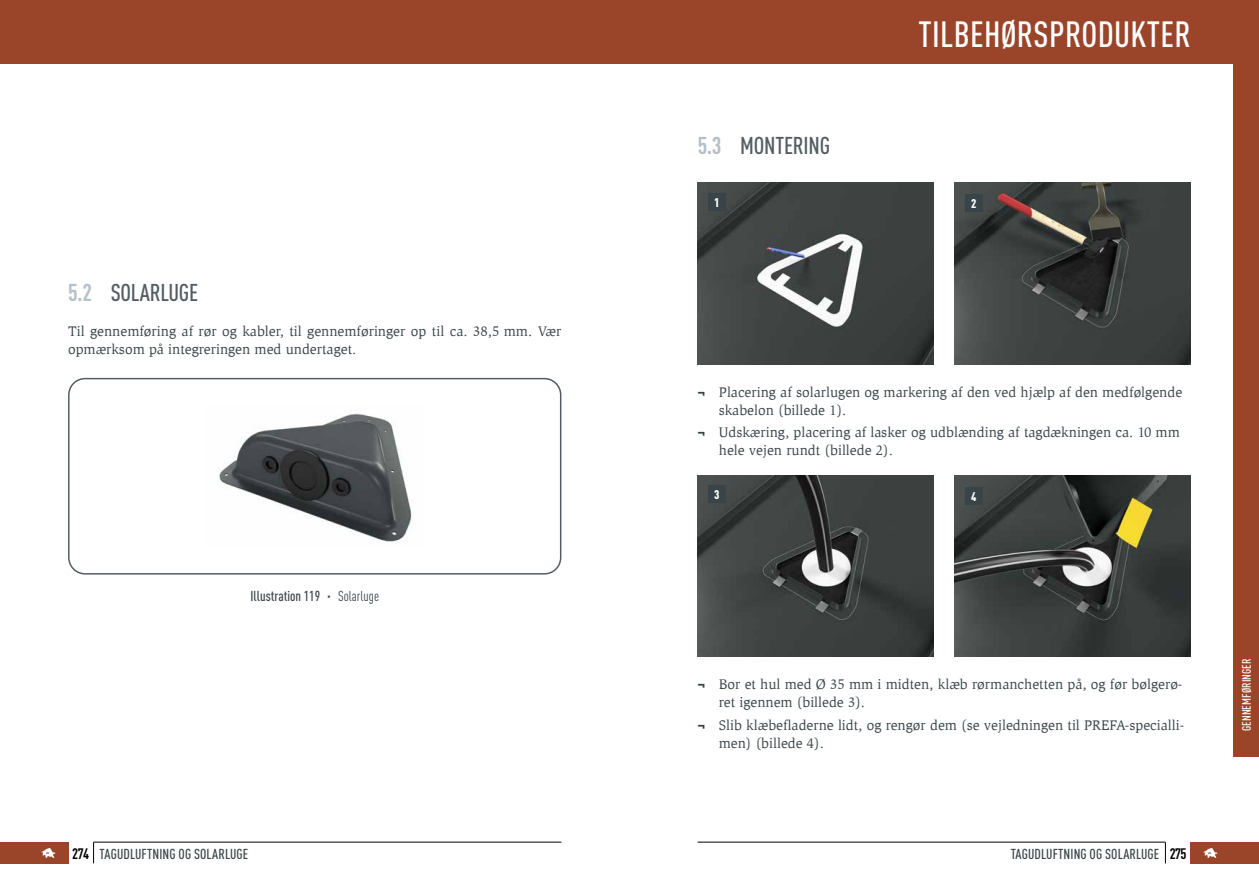
<style>
.page{position:relative;width:1259px;height:893px;background:#fff}
.page>*{position:absolute;margin:0;border:0;box-sizing:border-box;transform-origin:0 0}
.t1{font:500 condensed 36px "DIN Pro";letter-spacing:.01em;color:#fff}
.t2{font:500 condensed 24px "DIN Pro";letter-spacing:-.01em;color:#535d62}
.t3{font:14.25px/18px "Slimbach Pro";color:#394448}
.t4{font:500 condensed 14.25px "DIN Pro";letter-spacing:.01em;color:#394448}
.t5{font:900 condensed 12.45px "DIN Pro";color:#fff}
.t6{font:500 condensed 12px "DIN Pro";letter-spacing:.01em;color:#fff}
.s1{font-weight:700;color:#b6c0c6}
.s2{font-weight:400}
.s3{font-weight:700;font-size:15px;color:#000}
.s4{font-family:"DIN Pro";font-weight:700}
</style>
<div class="page">
<div style="left:1191px;top:842px;width:68px;height:21px;background:#9a452a"></div>
<hr style="left:697px;top:842px;width:468px;height:1px;background:#000">
<svg style="left:1165px;top:842px;width:1px;height:21px"></svg>
<svg style="left:1203px;top:848px;width:14px;height:10px"></svg>
<div style="left:0;top:842px;width:68px;height:21px;background:#9a452a"></div>
<hr style="left:93px;top:842px;width:468px;height:1px;background:#000">
<svg style="left:93px;top:842px;width:1px;height:21px"></svg>
<svg style="left:42px;top:848px;width:13px;height:10px"></svg>
<div style="left:0;top:0;width:1259px;height:64px;background:#9a452a"></div>
<img style="left:219px;top:413px;width:193px;height:129px">
<div style="left:68px;top:378px;width:493px;height:197px;border:2px solid #535d62;border-radius:16px"></div>
<img style="left:697px;top:183px;width:237px;height:181px">
<img style="left:954px;top:183px;width:237px;height:181px">
<div style="left:965px;top:195px;width:17px;height:17px;background:#394448"></div>
<div style="left:708px;top:193px;width:17px;height:17px;background:#394448"></div>
<img style="left:697px;top:475px;width:237px;height:182px">
<img style="left:954px;top:475px;width:237px;height:182px">
<div style="left:965px;top:487px;width:17px;height:17px;background:#394448"></div>
<div style="left:708px;top:486px;width:17px;height:17px;background:#394448"></div>
<div style="left:1233px;top:0;width:26px;height:757px;background:#9a452a"></div>
<h2 class="t2" style="left:68px;top:274px;width:121px"><span class="s1">5.2</span> SOLARLUGE</h2>
<p class="t3" style="left:68px;top:322px;width:495px">Til gennemføring af rør og kabler, til gennemføringer op til ca. 38,5 mm. Vær opmærksom på integreringen med undertaget.</p>
<p class="t4" style="left:251px;top:585px;width:130px">ILLUSTRATION 119 · <span class="s2">Solarluge</span></p>
<p class="t4" style="left:72px;top:843px;width:177px"><span class="s3">274</span> TAGUDLUFTNING OG SOLARLUGE</p>
<h2 class="t2" style="left:697px;top:128px;width:67px"><span class="s1">5.3</span> MONTER</h2>
<h2 class="t2" style="left:803px;top:128px;width:16px">ING</h2>
<h1 class="t1" style="left:918px;top:7px;width:274px">TILBEHØRSPRODUKTER</h1>
<p class="t5" style="left:714px;top:192px;width:7px">1</p>
<p class="t5" style="left:971px;top:194px;width:7px">2</p>
<p class="t3" style="left:719px;top:383px;width:465px;text-indent:-21px"><span class="s4">¬</span> Placering af solarlugen og markering af den ved hjælp af den medfølgende skabelon (billede 1).</p>
<p class="t3" style="left:719px;top:423px;width:462px;text-indent:-21px"><span class="s4">¬</span> Udskæring, placering af lasker og udblænding af tagdækningen ca. 10 mm hele vejen rundt (billede 2).</p>
<p class="t5" style="left:714px;top:485px;width:7px">3</p>
<p class="t5" style="left:971px;top:486px;width:7px">4</p>
<p class="t3" style="left:719px;top:676px;width:465px;text-indent:-21px"><span class="s4">¬</span> Bor et hul med Ø 35 mm i midten, klæb rørmanchetten på, og før bølgerø&shy;ret igennem (billede 3).</p>
<p class="t3" style="left:719px;top:716px;width:467px;text-indent:-21px"><span class="s4">¬</span> Slib klæbefladerne lidt, og rengør dem (se vejledningen til PREFA-specialli&shy;men) (billede 4).</p>
<p class="t4" style="left:1010px;top:843px;width:177px">TAGUDLUFTNING OG SOLARLUGE <span class="s3">275</span></p>
<p class="t6" style="left:1237px;top:731px;width:74px;rotate:-90deg">GENNEMFØRINGER</p>
</div>
